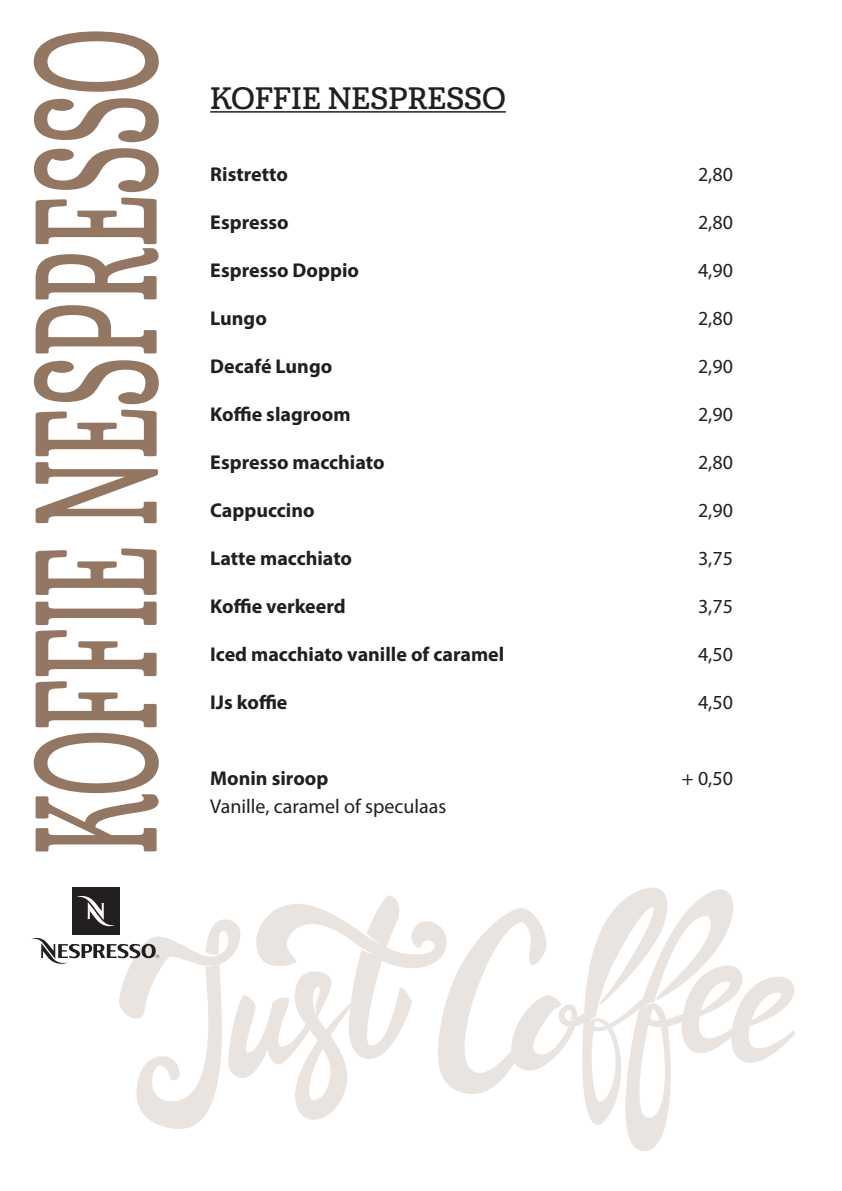
<style>
.page{position:relative;width:842px;height:1191px;background:#fff}
.page>*{position:absolute;margin:0;border:0;box-sizing:border-box;transform-origin:0 0}
.t1{font:167.6px "Cabrito Nor Dem";color:#937763;scale:.5 1}
.t2{font:30px "Cabrito Nor Dem";color:#231f20}
.t3{font:700 20px "Myriad Pro";color:#231f20}
.t4{font:20px "Myriad Pro";color:#231f20}
</style>
<div class="page">
<svg style="left:250px;top:895px;width:185px;height:225px"></svg>
<svg style="left:435px;top:887px;width:360px;height:264px"></svg>
<hr style="left:210px;top:111px;width:296px;height:2px;background:#231f20">
<div style="left:72px;top:887px;width:48px;height:48px;background:#231f20"></div>
<svg style="left:31px;top:896px;width:219px;height:233px"></svg>
<p class="t1" style="left:-4px;top:854px;width:1654px;rotate:-90deg">KOFFIE NESPRESSO</p>
<p class="t2" style="left:210px;top:80px;width:297px">KOFFIE NESPRESSO</p>
<p class="t3" style="left:210px;top:161px;width:79px">Ristretto</p>
<p class="t4" style="left:698px;top:162px;width:36px">2,80</p>
<p class="t3" style="left:210px;top:209px;width:80px">Espresso</p>
<p class="t4" style="left:698px;top:210px;width:36px">2,80</p>
<p class="t3" style="left:210px;top:257px;width:150px">Espresso Doppio</p>
<p class="t4" style="left:698px;top:258px;width:36px">4,90</p>
<p class="t3" style="left:210px;top:305px;width:58px">Lungo</p>
<p class="t4" style="left:698px;top:306px;width:36px">2,80</p>
<p class="t3" style="left:210px;top:353px;width:123px">Decafé Lungo</p>
<p class="t4" style="left:698px;top:354px;width:36px">2,90</p>
<p class="t3" style="left:210px;top:401px;width:142px">Koffie slagroom</p>
<p class="t4" style="left:698px;top:402px;width:36px">2,90</p>
<p class="t3" style="left:210px;top:449px;width:176px">Espresso macchiato</p>
<p class="t4" style="left:698px;top:450px;width:36px">2,80</p>
<p class="t3" style="left:210px;top:497px;width:106px">Cappuccino</p>
<p class="t4" style="left:698px;top:498px;width:36px">2,90</p>
<p class="t3" style="left:210px;top:545px;width:143px">Latte macchiato</p>
<p class="t4" style="left:698px;top:546px;width:36px">3,75</p>
<p class="t3" style="left:210px;top:593px;width:137px">Koffie verkeerd</p>
<p class="t4" style="left:698px;top:594px;width:36px">3,75</p>
<p class="t3" style="left:210px;top:641px;width:296px">Iced macchiato vanille of caramel</p>
<p class="t4" style="left:698px;top:642px;width:36px">4,50</p>
<p class="t3" style="left:210px;top:689px;width:79px">IJs koffie</p>
<p class="t4" style="left:698px;top:690px;width:36px">4,50</p>
<p class="t3" style="left:210px;top:765px;width:120px">Monin siroop</p>
<p class="t4" style="left:682px;top:766px;width:53px">+ 0,50</p>
<p class="t4" style="left:210px;top:794px;width:238px">Vanille, caramel of speculaas</p>
</div>
